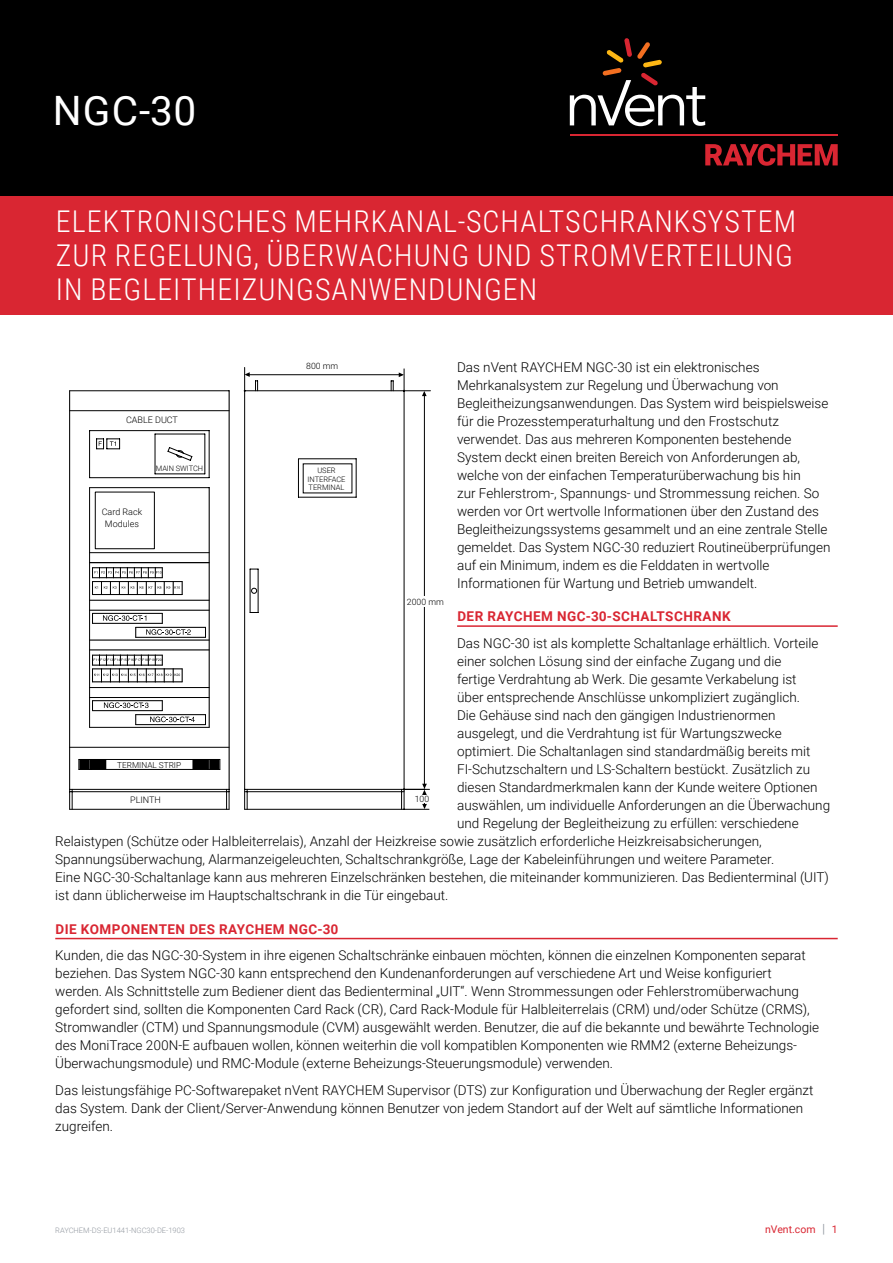
<style>
.page{position:relative;width:893px;height:1263px;background:#fff}
.page>*{position:absolute;margin:0;border:0;box-sizing:border-box;transform-origin:0 0}
.t1{font:40.5px "Roboto";color:#fff}
.t2{font:300 30px/33.8px "Roboto Condensed";letter-spacing:.035em;color:#fff;text-align:justify}
.t3{font:300 13.5px/18px "Roboto";color:#000}
.t4{font:700 13.5px "Roboto";letter-spacing:.035em;color:#d92632}
.t5{font:10.5px "Roboto";color:#d92632}
.t6{font:300 9px/12px "Roboto";color:#000;text-align:center}
.t7{font:300 8.7px "Roboto";color:#000}
.t8{font:300 8.25px "Roboto";color:#000}
.t9{font:300 7.5px "Roboto";color:#90969e}
.t10{font:300 7.5px/8.2px "Roboto";color:#000;text-align:center}
.s1{font-size:12.6px;color:#90969e}
</style>
<div class="page">
<div style="left:0;top:0;width:893px;height:196px;background:#000"></div>
<svg style="left:705px;top:144px;width:133px;height:22px"></svg>
<hr style="left:570px;top:134px;width:268px;height:2px;background:#d92632">
<svg style="left:570px;top:38px;width:135px;height:88px"></svg>
<div style="left:0;top:196px;width:893px;height:118px;background:#d92632"></div>
<svg style="left:69px;top:380px;width:335px;height:430px"></svg>
<svg style="left:244px;top:789px;width:1px;height:20px"></svg>
<hr style="left:424px;top:393px;width:1px;height:394px;background:#000">
<hr style="left:247px;top:374px;width:155px;height:1px;background:#000">
<hr style="left:245px;top:390px;width:159px;height:1px;background:#000">
<hr style="left:404px;top:391px;width:1px;height:398px;background:#000">
<hr style="left:245px;top:809px;width:159px;height:1px;background:#000">
<hr style="left:244px;top:391px;width:1px;height:398px;background:#000">
<hr style="left:245px;top:789px;width:159px;height:1px;background:#000">
<svg style="left:69px;top:410px;width:161px;height:360px"></svg>
<hr style="left:90px;top:562px;width:119px;height:1px;background:#000">
<hr style="left:90px;top:552px;width:119px;height:1px;background:#000">
<hr style="left:90px;top:600px;width:119px;height:1px;background:#000">
<hr style="left:90px;top:610px;width:119px;height:1px;background:#000">
<hr style="left:93px;top:613px;width:69px;height:1px;background:#000">
<hr style="left:93px;top:623px;width:69px;height:1px;background:#000">
<hr style="left:136px;top:637px;width:69px;height:1px;background:#000">
<hr style="left:136px;top:627px;width:69px;height:1px;background:#000">
<hr style="left:90px;top:650px;width:119px;height:1px;background:#000">
<hr style="left:90px;top:640px;width:119px;height:1px;background:#000">
<hr style="left:90px;top:727px;width:119px;height:1px;background:#000">
<hr style="left:70px;top:747px;width:159px;height:1px;background:#000">
<hr style="left:136px;top:714px;width:69px;height:1px;background:#000">
<hr style="left:136px;top:724px;width:69px;height:1px;background:#000">
<hr style="left:93px;top:710px;width:69px;height:1px;background:#000">
<hr style="left:93px;top:700px;width:69px;height:1px;background:#000">
<hr style="left:90px;top:697px;width:119px;height:1px;background:#000">
<hr style="left:90px;top:687px;width:119px;height:1px;background:#000">
<hr style="left:79px;top:759px;width:141px;height:1px;background:#000">
<svg style="left:79px;top:760px;width:28px;height:9px"></svg>
<svg style="left:193px;top:759px;width:28px;height:10px"></svg>
<hr style="left:298px;top:458px;width:58px;height:1px;background:#000">
<hr style="left:356px;top:459px;width:1px;height:38px;background:#000">
<hr style="left:298px;top:459px;width:1px;height:38px;background:#000">
<hr style="left:298px;top:497px;width:58px;height:1px;background:#000">
<svg style="left:96px;top:439px;width:24px;height:10px"></svg>
<svg style="left:92px;top:567px;width:91px;height:28px"></svg>
<svg style="left:103px;top:615px;width:43px;height:6px"></svg>
<svg style="left:146px;top:629px;width:45px;height:6px"></svg>
<svg style="left:92px;top:655px;width:91px;height:28px"></svg>
<svg style="left:104px;top:701px;width:91px;height:24px"></svg>
<svg style="left:244px;top:367px;width:6px;height:24px"></svg>
<svg style="left:399px;top:369px;width:31px;height:27px"></svg>
<svg style="left:403px;top:784px;width:26px;height:26px"></svg>
<div style="left:95px;top:492px;width:60px;height:57px;border:1px solid #000"></div>
<div style="left:411px;top:796px;width:27px;height:7px;background:#fff"></div>
<div style="left:421px;top:597px;width:6px;height:10px;background:#fff"></div>
<hr style="left:457px;top:625px;width:381px;height:2px;background:#d92632">
<hr style="left:55px;top:938px;width:783px;height:1px;background:#d92632">
<h1 class="t1" style="left:53px;top:82px;width:145px">NGC-30</h1>
<h2 class="t2" style="left:56px;top:203px;width:742px">ELEKTRONISCHES MEHRKANAL-SCHALTSCHRANKSYSTEM ZUR REGELUNG, ÜBERWACHUNG UND STROMVERTEILUNG IN BEGLEITHEIZUNGSANWENDUNGEN</h2>
<p class="t3" style="left:457px;top:357px;width:375px">Das nVent RAYCHEM NGC-30 ist ein elektronisches Mehrkanalsystem zur Regelung und Überwachung von Begleitheizungsanwendungen. Das System wird beispielsweise für die Prozesstemperaturhaltung und den Frostschutz verwendet. Das aus mehreren Komponenten bestehende System deckt einen breiten Bereich von Anforderungen ab, welche von der einfachen Temperaturüberwachung bis hin<br>zur Fehlerstrom-, Spannungs- und Strommessung reichen. So werden vor Ort wertvolle Informationen über den Zustand des Begleitheizungssystems gesammelt und an eine zentrale Stelle gemeldet. Das System NGC-30 reduziert Routineüberprüfungen auf ein Minimum, indem es die Felddaten in wertvolle Informationen für Wartung und Betrieb umwandelt.</p>
<p class="t4" style="left:457px;top:607px;width:275px">DER RAYCHEM NGC-30-SCHALTSCHRANK</p>
<p class="t3" style="left:457px;top:633px;width:363px">Das NGC-30 ist als komplette Schaltanlage erhältlich. Vorteile</p>
<p class="t3" style="left:457px;top:651px;width:326px">einer solchen Lösung sind der einfache Zugang und die</p>
<p class="t3" style="left:457px;top:669px;width:341px">fertige Verdrahtung ab Werk. Die gesamte Verkabelung ist</p>
<p class="t3" style="left:457px;top:687px;width:344px">über entsprechende Anschlüsse unkompliziert zugänglich.</p>
<p class="t3" style="left:457px;top:705px;width:320px">Die Gehäuse sind nach den gängigen Industrienormen</p>
<p class="t3" style="left:457px;top:723px;width:326px">ausgelegt, und die Verdrahtung ist für Wartungszwecke</p>
<p class="t3" style="left:457px;top:741px;width:355px">optimiert. Die Schaltanlagen sind standardmäßig bereits mit</p>
<p class="t3" style="left:457px;top:759px;width:354px">FI-Schutzschaltern und LS-Schaltern bestückt. Zusätzlich zu</p>
<p class="t3" style="left:457px;top:777px;width:362px">diesen Standardmerkmalen kann der Kunde weitere Optionen</p>
<p class="t3" style="left:457px;top:795px;width:375px">auswählen, um individuelle Anforderungen an die Überwachung</p>
<p class="t3" style="left:457px;top:813px;width:343px">und Regelung der Begleitheizung zu erfüllen: verschiedene</p>
<p class="t3" style="left:55px;top:832px;width:708px">Relaistypen (Schütze oder Halbleiterrelais), Anzahl der Heizkreise sowie zusätzlich erforderliche Heizkreisabsicherungen,</p>
<p class="t3" style="left:55px;top:850px;width:720px">Spannungsüberwachung, Alarmanzeigeleuchten, Schaltschrankgröße, Lage der Kabeleinführungen und weitere Parameter.</p>
<p class="t3" style="left:55px;top:868px;width:775px">Eine NGC-30-Schaltanlage kann aus mehreren Einzelschränken bestehen, die miteinander kommunizieren. Das Bedienterminal (UIT)</p>
<p class="t3" style="left:55px;top:886px;width:395px">ist dann üblicherweise im Hauptschaltschrank in die Tür eingebaut.</p>
<p class="t4" style="left:56px;top:919px;width:285px">DIE KOMPONENTEN DES RAYCHEM NGC-30</p>
<p class="t3" style="left:55px;top:946px;width:765px">Kunden, die das NGC-30-System in ihre eigenen Schaltschränke einbauen möchten, können die einzelnen Komponenten separat beziehen. Das System NGC-30 kann entsprechend den Kundenanforderungen auf verschiedene Art und Weise konfiguriert werden. Als Schnittstelle zum Bediener dient das Bedienterminal „UIT“. Wenn Strommessungen oder Fehlerstromüberwachung gefordert sind, sollten die Komponenten Card Rack (CR), Card Rack-Module für Halbleiterrelais (CRM) und/oder Schütze (CRMS), Stromwandler (CTM) und Spannungsmodule (CVM) ausgewählt werden. Benutzer, die auf die bekannte und bewährte Technologie des MoniTrace 200N-E aufbauen wollen, können weiterhin die voll kompatiblen Komponenten wie RMM2 (externe Beheizungs-Überwachungsmodule) und RMC-Module (externe Beheizungs-Steuerungsmodule) verwenden.</p>
<p class="t3" style="left:55px;top:1080px;width:760px">Das leistungsfähige PC-Softwarepaket nVent RAYCHEM Supervisor (DTS) zur Konfiguration und Überwachung der Regler ergänzt das System. Dank der Client/Server-Anwendung können Benutzer von jedem Standort auf der Welt auf sämtliche Informationen zugreifen.</p>
<p class="t7" style="left:306px;top:360px;width:34px">800 mm</p>
<p class="t6" style="left:126px;top:414px;width:53px">CABLE DUCT</p>
<p class="t10" style="left:156px;top:464px;width:49px">MAIN SWITCH</p>
<p class="t10" style="left:307px;top:466px;width:40px">USER<br>INTERFACE<br>TERMINAL</p>
<p class="t6" style="left:102px;top:505px;width:42px">Card Rack<br>Modules</p>
<p class="t7" style="left:407px;top:596px;width:38px">2000 mm</p>
<p class="t8" style="left:117px;top:759px;width:65px">TERMINAL STRIP</p>
<p class="t6" style="left:130px;top:794px;width:32px">PLINTH</p>
<p class="t7" style="left:415px;top:793px;width:16px">100</p>
<p class="t9" style="left:55px;top:1225px;width:131px">RAYCHEM-DS-EU1441-NGC30-DE-1903</p>
<p class="t5" style="left:765px;top:1222px;width:74px">nVent.com <span class="s1">|</span> 1</p>
</div>
